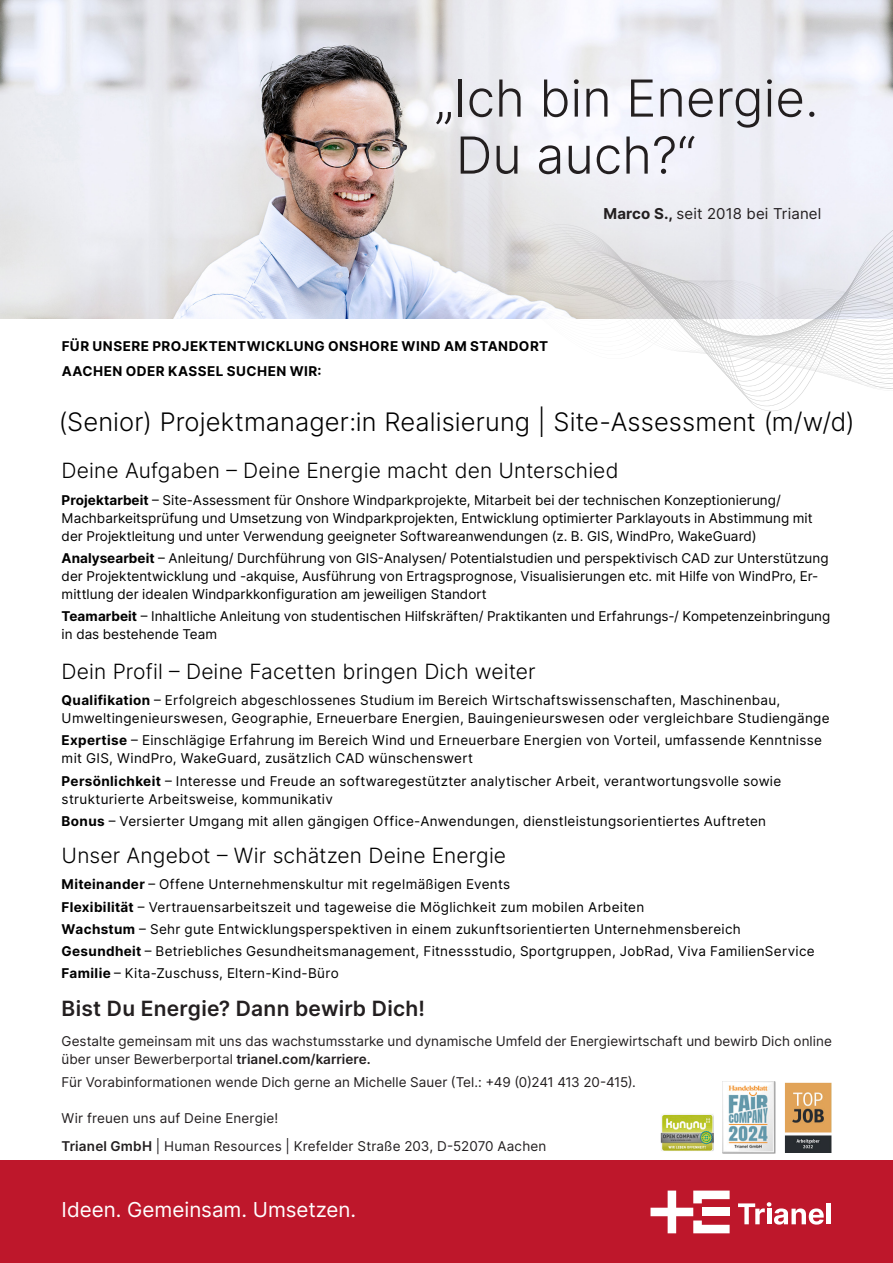
<style>
.page{position:relative;width:893px;height:1263px;background:#fff}
.page>*{position:absolute;margin:0;border:0;box-sizing:border-box;transform-origin:0 0}
.t1{font:300 51px "Inter";color:#231f20}
.t2{font:300 25.5px "Inter";letter-spacing:.005em;color:#000}
.t3{font:300 21px "Inter";letter-spacing:.005em;color:#000}
.t4{font:600 21px "Inter";letter-spacing:.01em;color:#231f20}
.t5{font:20.55px "Inter";color:#fff}
.t6{font:15px "Inter";letter-spacing:.01em;color:#231f20}
.t7{font:13.5px/18px "Inter";letter-spacing:.015em;color:#000}
.t8{font:13.5px/18px "Inter";letter-spacing:.005em;color:#231f20}
.t9{font:700 13.5px/25.5px "Inter";letter-spacing:.035em;color:#000}
.s1{font-weight:700}
.s2{font-weight:600}
</style>
<div class="page">
<img style="left:784px;top:1082px;width:48px;height:71px">
<div style="left:0;top:1161px;width:893px;height:102px;background:#be172b"></div>
<svg style="left:650px;top:1190px;width:80px;height:43px"></svg>
<svg style="left:738px;top:1202px;width:86px;height:22px"></svg>
<hr style="left:827px;top:1203px;width:4px;height:21px;background:#fff">
<img style="left:0;top:0;width:893px;height:319px">
<img style="left:660px;top:1114px;width:53px;height:37px">
<svg style="left:464px;top:179px;width:429px;height:227px"></svg>
<svg style="left:464px;top:181px;width:429px;height:221px"></svg>
<svg style="left:464px;top:187px;width:429px;height:210px"></svg>
<svg style="left:464px;top:193px;width:429px;height:199px"></svg>
<svg style="left:464px;top:199px;width:429px;height:6px"></svg>
<svg style="left:464px;top:207px;width:429px;height:4px"></svg>
<svg style="left:464px;top:211px;width:429px;height:4px"></svg>
<svg style="left:464px;top:215px;width:429px;height:5px"></svg>
<svg style="left:464px;top:220px;width:429px;height:4px"></svg>
<svg style="left:464px;top:224px;width:429px;height:4px"></svg>
<svg style="left:464px;top:228px;width:429px;height:4px"></svg>
<svg style="left:464px;top:232px;width:429px;height:4px"></svg>
<svg style="left:464px;top:236px;width:429px;height:4px"></svg>
<svg style="left:464px;top:240px;width:429px;height:151px"></svg>
<img style="left:723px;top:1081px;width:53px;height:72px">
<p class="t1" style="left:435px;top:61px;width:385px">„Ich bin Energie.</p>
<p class="t1" style="left:456px;top:118px;width:241px">Du auch?“</p>
<p class="t6" style="left:603px;top:203px;width:219px"><span class="s1">Marco S.,</span> seit 2018 bei Trianel</p>
<p class="t9" style="left:62px;top:333px;width:488px">FÜR UNSERE PROJEKTENTWICKLUNG ONSHORE WIND AM STANDORT<br>AACHEN ODER KASSEL SUCHEN WIR:</p>
<p class="t2" style="left:59px;top:403px;width:797px">(Senior) Projektmanager:in Realisierung | Site-Assessment (m/w/d)</p>
<p class="t3" style="left:62px;top:455px;width:558px">Deine Aufgaben – Deine Energie macht den Unterschied</p>
<p class="t7" style="left:62px;top:490px;width:752px"><span class="s1">Projektarbeit</span> – Site-Assessment für Onshore Windparkprojekte, Mitarbeit bei der technischen Konzeptionierung/<br>Machbarkeitsprüfung und Umsetzung von Windparkprojekten, Entwicklung optimierter Parklayouts in Abstimmung mit der Projektleitung und unter Verwendung geeigneter Softwareanwendungen (z. B. GIS, WindPro, WakeGuard)</p>
<p class="t7" style="left:62px;top:549px;width:768px"><span class="s1">Analysearbeit</span> – Anleitung/ Durchführung von GIS-Analysen/ Potentialstudien und perspektivisch CAD zur Unterstützung der Projektentwicklung und -akquise, Ausführung von Ertragsprognose, Visualisierungen etc. mit Hilfe von WindPro, Er&shy;mittlung der idealen Windparkkonfiguration am jeweiligen Standort</p>
<p class="t7" style="left:62px;top:607px;width:770px"><span class="s1">Teamarbeit</span> – Inhaltliche Anleitung von studentischen Hilfskräften/ Praktikanten und Erfahrungs-/ Kompetenzeinbringung in das bestehende Team</p>
<p class="t3" style="left:62px;top:656px;width:476px">Dein Profil – Deine Facetten bringen Dich weiter</p>
<p class="t7" style="left:62px;top:691px;width:769px"><span class="s1">Qualifikation</span> – Erfolgreich abgeschlossenes Studium im Bereich Wirtschaftswissenschaften, Maschinenbau,<br>Umweltingenieurswesen, Geographie, Erneuerbare Energien, Bauingenieurswesen oder vergleichbare Studiengänge</p>
<p class="t7" style="left:62px;top:731px;width:762px"><span class="s1">Expertise</span> – Einschlägige Erfahrung im Bereich Wind und Erneuerbare Energien von Vorteil, umfassende Kenntnisse mit GIS, WindPro, WakeGuard, zusätzlich CAD wünschenswert</p>
<p class="t7" style="left:62px;top:771px;width:721px"><span class="s1">Persönlichkeit</span> – Interesse und Freude an softwaregestützter analytischer Arbeit, verantwortungsvolle sowie strukturierte Arbeitsweise, kommunikativ</p>
<p class="t7" style="left:62px;top:812px;width:706px"><span class="s1">Bonus</span> – Versierter Umgang mit allen gängigen Office-Anwendungen, dienstleistungsorientiertes Auftreten</p>
<p class="t3" style="left:62px;top:840px;width:446px">Unser Angebot – Wir schätzen Deine Energie</p>
<p class="t7" style="left:62px;top:875px;width:450px"><span class="s1">Miteinander</span> – Offene Unternehmenskultur mit regelmäßigen Events</p>
<p class="t7" style="left:62px;top:897px;width:584px"><span class="s1">Flexibilität</span> – Vertrauensarbeitszeit und tageweise die Möglichkeit zum mobilen Arbeiten</p>
<p class="t7" style="left:62px;top:920px;width:681px"><span class="s1">Wachstum</span> – Sehr gute Entwicklungsperspektiven in einem zukunftsorientierten Unternehmensbereich</p>
<p class="t7" style="left:62px;top:942px;width:754px"><span class="s1">Gesundheit</span> – Betriebliches Gesundheitsmanagement, Fitnessstudio, Sportgruppen, JobRad, Viva FamilienService</p>
<p class="t7" style="left:62px;top:964px;width:279px"><span class="s1">Familie</span> – Kita-Zuschuss, Eltern-Kind-Büro</p>
<p class="t4" style="left:62px;top:993px;width:365px">Bist Du Energie? Dann bewirb Dich!</p>
<p class="t8" style="left:62px;top:1032px;width:772px">Gestalte gemeinsam mit uns das wachstumsstarke und dynamische Umfeld der Energiewirtschaft und bewirb Dich online über unser Bewerberportal <span class="s2">trianel.com/karriere.</span></p>
<p class="t8" style="left:62px;top:1072px;width:576px">Für Vorabinformationen wende Dich gerne an Michelle Sauer (Tel.: +49 (0)241 413 20-415).</p>
<p class="t8" style="left:62px;top:1108px;width:218px">Wir freuen uns auf Deine Energie!</p>
<p class="t8" style="left:62px;top:1137px;width:486px"><span class="s2">Trianel GmbH</span> | Human Resources | Krefelder Straße 203, D-52070 Aachen</p>
<p class="t5" style="left:62px;top:1194px;width:296px">Ideen. Gemeinsam. Umsetzen.</p>
</div>
